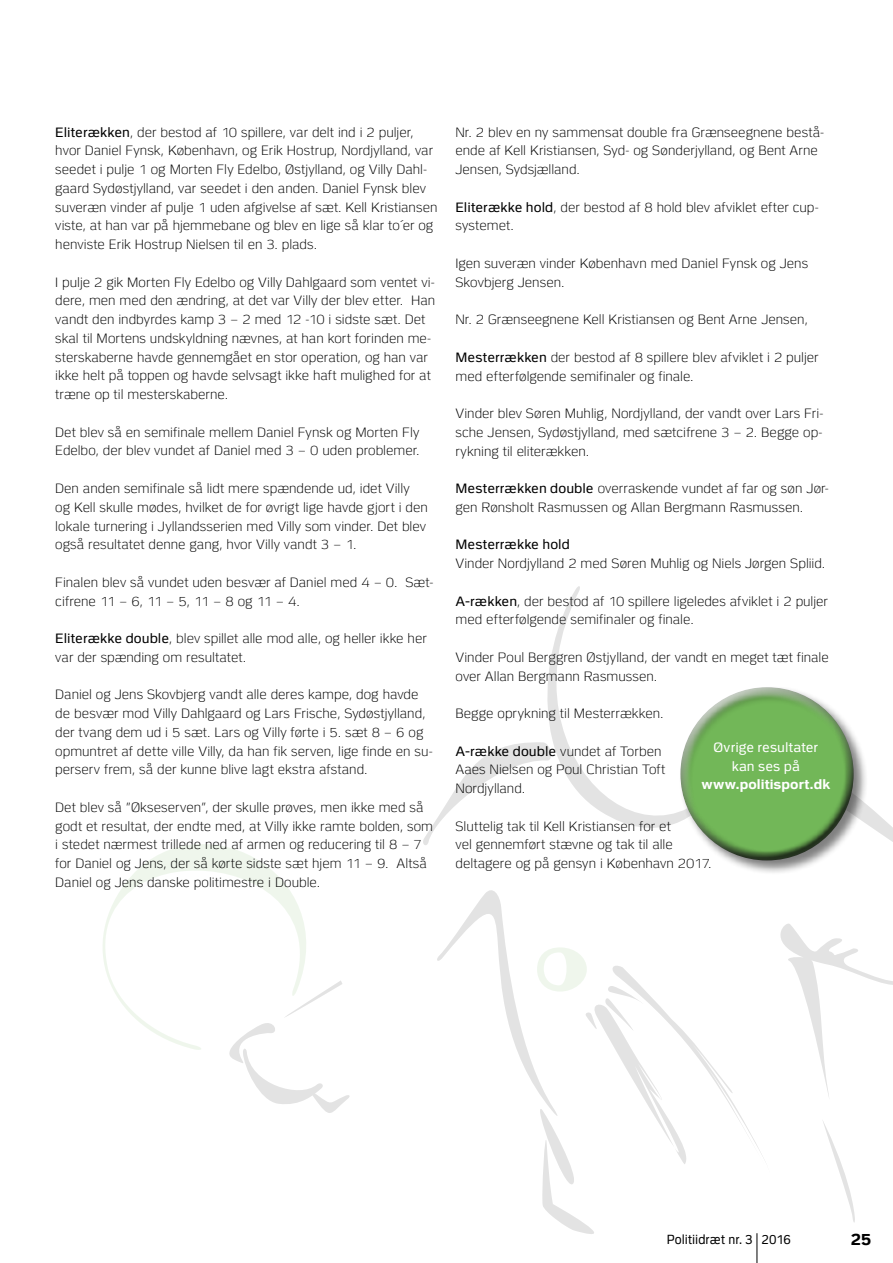
<style>
.page{position:relative;width:893px;height:1263px;background:#fff}
.page>*{position:absolute;margin:0;border:0;box-sizing:border-box;transform-origin:0 0}
.t1{font:700 16.5px "Politi";color:#000}
.t2{font:300 13.5px/18.8px "Politi";color:#000}
.t3{font:13.5px/18.8px "Politi";letter-spacing:.01em;color:#fff;text-align:center}
.t4{font:700 13.5px "Politi";letter-spacing:.01em;color:#fff}
.t5{font:13.5px "Politi";letter-spacing:.005em;color:#000}
.t6{font:13.2px "Politi";letter-spacing:.005em;color:#000;scale:.91 1}
.s1{font-weight:400}
</style>
<div class="page">
<hr style="left:757px;top:1233px;width:1px;height:30px;background:#000">
<svg style="left:103px;top:844px;width:174px;height:206px"></svg>
<svg style="left:227px;top:1018px;width:111px;height:95px"></svg>
<svg style="left:547px;top:586px;width:33px;height:151px"></svg>
<svg style="left:423px;top:737px;width:470px;height:509px"></svg>
<svg style="left:243px;top:875px;width:650px;height:232px"></svg>
<div style="left:678px;top:685px;width:190px;height:189px;background:#000;opacity:.5"></div>
<div style="left:679px;top:686px;width:170px;height:135px;background:#fff;opacity:.75"></div>
<div style="left:682px;top:714px;width:173px;height:148px;background:#000;opacity:.75"></div>
<p class="t2" style="left:55px;top:123px;width:384px"><span class="s1">Eliterækken</span>, der bestod af 10 spillere, var delt ind i 2 puljer, hvor Daniel Fynsk, København, og Erik Hostrup, Nordjylland, var seedet i pulje 1 og Morten Fly Edelbo, Østjylland, og Villy Dahl&shy;gaard Sydøstjylland, var seedet i den anden. Daniel Fynsk blev suveræn vinder af pulje 1 uden afgivelse af sæt. Kell Kristiansen viste, at han var på hjemmebane og blev en lige så klar to´er og henviste Erik Hostrup Nielsen til en 3. plads.</p>
<p class="t2" style="left:55px;top:273px;width:381px">I pulje 2 gik Morten Fly Edelbo og Villy Dahlgaard som ventet vi&shy;dere, men med den ændring, at det var Villy der blev etter. Han vandt den indbyrdes kamp 3 – 2 med 12 -10 i sidste sæt. Det skal til Mortens undskyldning nævnes, at han kort forinden me&shy;sterskaberne havde gennemgået en stor operation, og han var ikke helt på toppen og havde selvsagt ikke haft mulighed for at træne op til mesterskaberne.</p>
<p class="t2" style="left:55px;top:423px;width:366px">Det blev så en semifinale mellem Daniel Fynsk og Morten Fly<br>Edelbo, der blev vundet af Daniel med 3 – 0 uden problemer.</p>
<p class="t2" style="left:55px;top:479px;width:374px">Den anden semifinale så lidt mere spændende ud, idet Villy og Kell skulle mødes, hvilket de for øvrigt lige havde gjort i den lokale turnering i Jyllandsserien med Villy som vinder. Det blev også resultatet denne gang, hvor Villy vandt 3 – 1.</p>
<p class="t2" style="left:55px;top:573px;width:380px">Finalen blev så vundet uden besvær af Daniel med 4 – 0. Sæt&shy;cifrene 11 – 6, 11 – 5, 11 – 8 og 11 – 4.</p>
<p class="t2" style="left:55px;top:629px;width:373px"><span class="s1">Eliterække double</span>, blev spillet alle mod alle, og heller ikke her var der spænding om resultatet.</p>
<p class="t2" style="left:55px;top:685px;width:379px">Daniel og Jens Skovbjerg vandt alle deres kampe, dog havde de besvær mod Villy Dahlgaard og Lars Frische, Sydøstjylland, der tvang dem ud i 5 sæt. Lars og Villy førte i 5. sæt 8 – 6 og opmuntret af dette ville Villy, da han fik serven, lige finde en su&shy;perserv frem, så der kunne blive lagt ekstra afstand.</p>
<p class="t2" style="left:55px;top:798px;width:379px">Det blev så ”Økseserven”, der skulle prøves, men ikke med så godt et resultat, der endte med, at Villy ikke ramte bolden, som i stedet nærmest trillede ned af armen og reducering til 8 – 7 for Daniel og Jens, der så kørte sidste sæt hjem 11 – 9. Altså Daniel og Jens danske politimestre i Double.</p>
<p class="t2" style="left:455px;top:123px;width:370px">Nr. 2 blev en ny sammensat double fra Grænseegnene bestå&shy;ende af Kell Kristiansen, Syd- og Sønderjylland, og Bent Arne<br>Jensen, Sydsjælland.</p>
<p class="t2" style="left:455px;top:198px;width:365px"><span class="s1">Eliterække hold</span>, der bestod af 8 hold blev afviklet efter cup&shy;systemet.</p>
<p class="t2" style="left:455px;top:254px;width:354px">Igen suveræn vinder København med Daniel Fynsk og Jens<br>Skovbjerg Jensen.</p>
<p class="t2" style="left:455px;top:310px;width:354px">Nr. 2 Grænseegnene Kell Kristiansen og Bent Arne Jensen,</p>
<p class="t2" style="left:455px;top:348px;width:365px"><span class="s1">Mesterrækken</span> der bestod af 8 spillere blev afviklet i 2 puljer med efterfølgende semifinaler og finale.</p>
<p class="t2" style="left:455px;top:404px;width:369px;text-align:justify">Vinder blev Søren Muhlig, Nordjylland, der vandt over Lars Fri&shy;sche Jensen, Sydøstjylland, med sætcifrene 3 – 2. Begge op&shy;rykning til eliterækken.</p>
<p class="t2" style="left:455px;top:479px;width:375px"><span class="s1">Mesterrækken double</span> overraskende vundet af far og søn Jør&shy;gen Rønsholt Rasmussen og Allan Bergmann Rasmussen.</p>
<p class="t5" style="left:455px;top:537px;width:116px">Mesterrække hold</p>
<p class="t2" style="left:455px;top:554px;width:371px">Vinder Nordjylland 2 med Søren Muhlig og Niels Jørgen Spliid.</p>
<p class="t2" style="left:455px;top:592px;width:374px"><span class="s1">A-rækken</span>, der bestod af 10 spillere ligeledes afviklet i 2 puljer med efterfølgende semifinaler og finale.</p>
<p class="t2" style="left:455px;top:648px;width:375px">Vinder Poul Berggren Østjylland, der vandt en meget tæt finale over Allan Bergmann Rasmussen.</p>
<p class="t2" style="left:455px;top:704px;width:209px">Begge oprykning til Mesterrækken.</p>
<p class="t2" style="left:455px;top:742px;width:211px"><span class="s1">A-række double</span> vundet af Torben<br>Aaes Nielsen og Poul Christian Toft<br>Nordjylland.</p>
<p class="t2" style="left:455px;top:817px;width:258px">Sluttelig tak til Kell Kristiansen for et<br>vel gennemført stævne og tak til alle deltagere og på gensyn i København 2017.</p>
<p class="t3" style="left:713px;top:738px;width:106px">Øvrige resultater kan ses på</p>
<p class="t4" style="left:701px;top:777px;width:130px">www.politisport.dk</p>
<p class="t6" style="left:667px;top:1232px;width:138px">Politiidræt nr. 3 2016</p>
<p class="t1" style="left:851px;top:1230px;width:22px">25</p>
</div>
